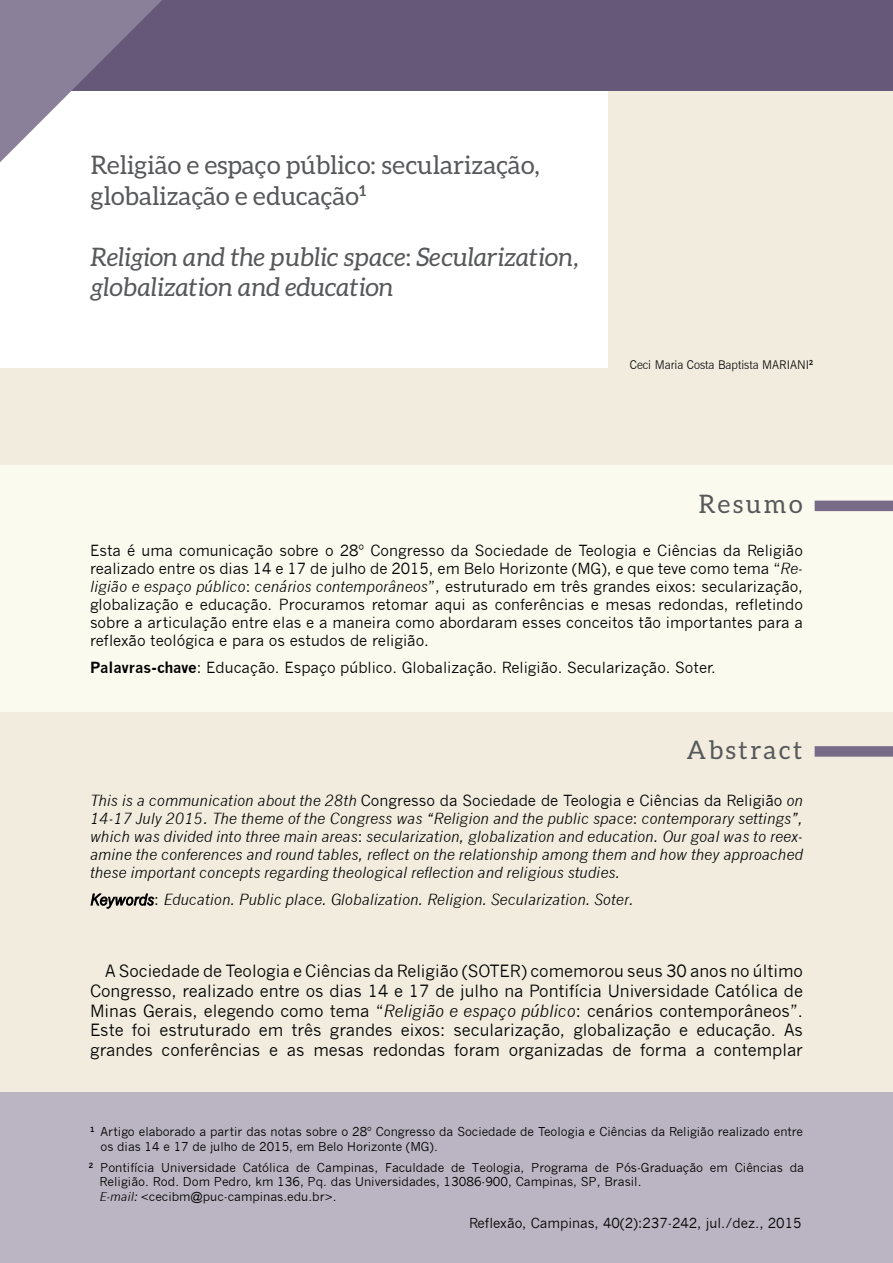
<style>
.page{position:relative;width:893px;height:1263px;background:#f1ecde}
.page>*{position:absolute;margin:0;border:0;box-sizing:border-box;transform-origin:0 0}
._01__Título{font:italic 25.5px/30.6px "Aleo";color:#57585a}
._01__Título-2{font:25.5px/30.6px "Aleo";color:#57585a}
._01__Título-3{font:25.5px "Aleo";letter-spacing:.1em;color:#57585a}
._03_0_Resumo_Abstrac{font:25.5px "Aleo";letter-spacing:.1em;color:#57585a}
._05_0_texto{font:16.5px/19.8px "News Gothic";color:#000;text-align:justify}
._03_2__Resumo_Abstra{font:15px/18px "News Gothic";color:#000;text-align:justify}
._03_2__Resumo_Abstra-2{font:italic 15px/18px "News Gothic";color:#000;text-align:justify}
._03_3__palavras_chav{font:15px "News Gothic";color:#000}
._03_3__palavras_chav-2{font:italic 15px "News Gothic";color:#000}
.t1{font:13.5px "News Gothic";color:#000}
.t2{font:12px/14.4px "News Gothic";color:#000}
._02__Autor{font:300 12px "News Gothic BT";color:#000}
.s1{font-style:normal}
.s2{font-style:italic}
.s3{font-weight:700}
</style>
<div class="page">
<div style="left:0;top:81px;width:607px;height:286px;background:#fff"></div>
<div style="left:0;top:1092px;width:893px;height:171px;background:#bbb5c3"></div>
<div style="left:0;top:465px;width:893px;height:246px;background:#fbfaee"></div>
<div style="left:815px;top:501px;width:78px;height:10px;background:#776b88"></div>
<svg style="left:90px;top:893px;width:65px;height:16px"></svg>
<div style="left:815px;top:746px;width:78px;height:11px;background:#776b88"></div>
<div style="left:0;top:0;width:893px;height:90px;background:#655879"></div>
<svg style="left:0;top:0;width:162px;height:162px"></svg>
<p class="_01__Título-2" style="left:91px;top:149px;width:450px">Religião e espaço público: secularização, globalização e educação<sup>1</sup></p>
<p class="_01__Título" style="left:91px;top:241px;width:490px">Religion and the public space<span class="s1">:</span> Secularization, globalization and education</p>
<p class="_02__Autor" style="left:630px;top:357px;width:185px">Ceci Maria Costa Baptista MARIANI<sup>2</sup></p>
<p class="_03_0_Resumo_Abstrac" style="left:699px;top:490px;width:105px">Resumo</p>
<p class="_03_2__Resumo_Abstra" style="left:90px;top:542px;width:714px">Esta é uma comunicação sobre o 28º Congresso da Sociedade de Teologia e Ciências da Religião realizado entre os dias 14 e 17 de julho de 2015, em Belo Horizonte (MG), e que teve como tema “<span class="s2">Re&shy;ligião e espaço público</span>: <span class="s2">cenários contemporâneos</span>”, estruturado em três grandes eixos: secularização, globalização e educação. Procuramos retomar aqui as conferências e mesas redondas, refletindo sobre a articulação entre elas e a maneira como abordaram esses conceitos tão importantes para a reflexão teológica e para os estudos de religião.</p>
<p class="_03_3__palavras_chav" style="left:90px;top:659px;width:627px"><span class="s3">Palavras-chave</span>: Educação. Espaço público. Globalização. Religião. Secularização. Soter.</p>
<p class="_01__Título-3" style="left:686px;top:735px;width:118px">Abstract</p>
<p class="_03_2__Resumo_Abstra-2" style="left:90px;top:792px;width:714px">This is a communication about the 28th <span class="s1">Congresso da Sociedade de Teologia e Ciências da Religião</span> on 14-17 July 2015. The theme of the Congress was “Religion and the public space<span class="s1">:</span> contemporary settings”, which was divided into three main areas<span class="s1">:</span> secularization, globalization and education. Our goal was to reex&shy;amine the conferences and round tables, reflect on the relationship among them and how they approached these important concepts regarding theological reflection and religious studies.</p>
<p class="_03_3__palavras_chav-2" style="left:90px;top:891px;width:545px">Keywords<span class="s1">:</span> Education. Public place. Globalization. Religion. Secularization. Soter.</p>
<p class="_05_0_texto" style="left:90px;top:961px;width:714px;text-indent:15px">A Sociedade de Teologia e Ciências da Religião (SOTER) comemorou seus 30 anos no último Congresso, realizado entre os dias 14 e 17 de julho na Pontifícia Universidade Católica de Minas Gerais, elegendo como tema “<span class="s2">Religião e espaço público</span>: cenários contemporâneos”.<br>Este foi estruturado em três grandes eixos: secularização, globalização e educação. As grandes conferências e as mesas redondas foram organizadas de forma a contemplar</p>
<p class="t2" style="left:100px;top:1125px;width:704px;text-indent:-10px"><sup>1</sup> Artigo elaborado a partir das notas sobre o 28º Congresso da Sociedade de Teologia e Ciências da Religião realizado entre os dias 14 e 17 de julho de 2015, em Belo Horizonte (MG).</p>
<p class="t2" style="left:99px;top:1160px;width:706px;text-indent:-11px"><sup>2</sup> Pontifícia Universidade Católica de Campinas, Faculdade de Teologia, Programa de Pós-Graduação em Ciências da<br>Religião. Rod. Dom Pedro, km 136, Pq. das Universidades, 13086-900, Campinas, SP, Brasil.<br><span class="s2">E-mail:</span> &lt;cecibm@puc-campinas.edu.br&gt;.</p>
<p class="t1" style="left:469px;top:1215px;width:334px">Reflexão, Campinas, 40(2):237-242, jul./dez., 2015</p>
</div>
